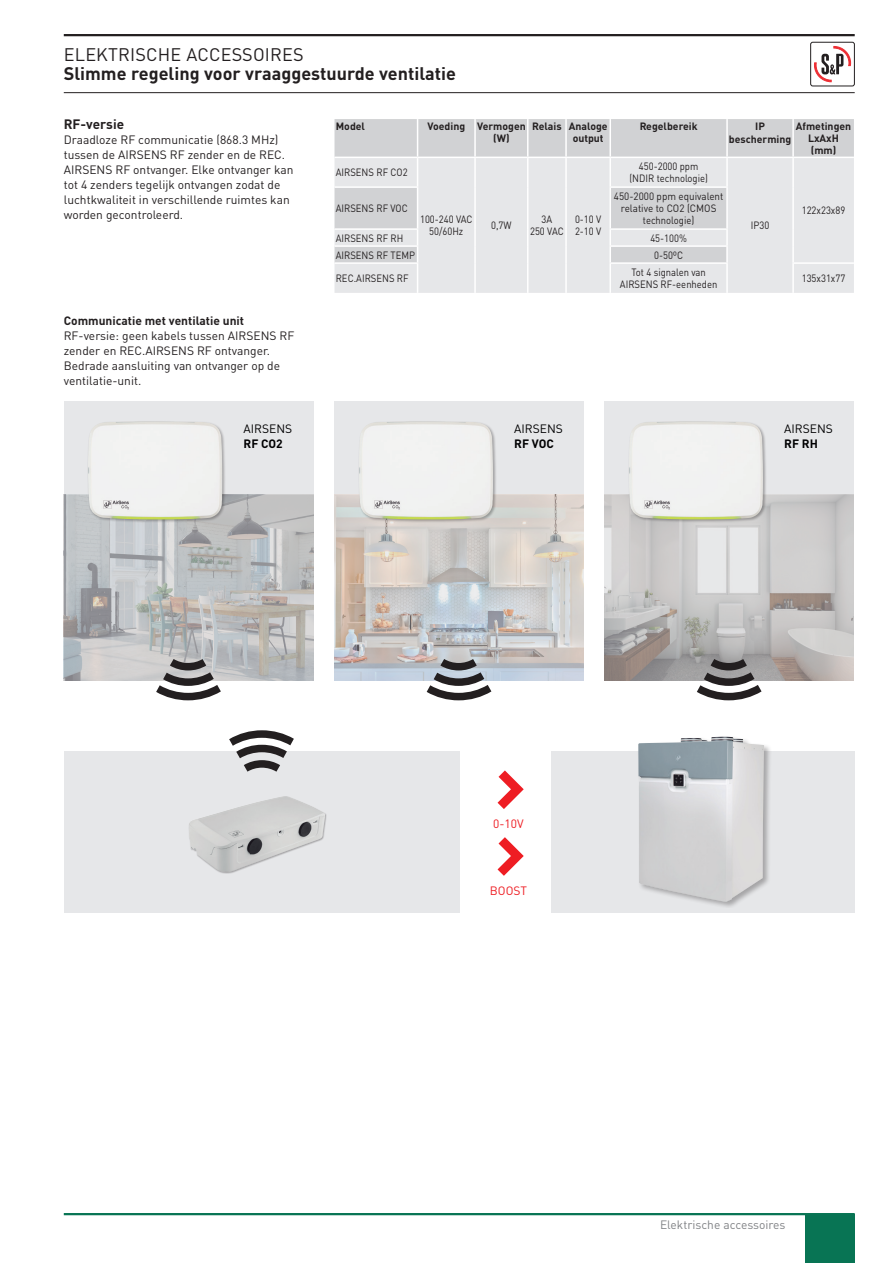
<style>
.page{position:relative;width:893px;height:1263px;background:#fff}
.page>*{position:absolute;margin:0;border:0;box-sizing:border-box;transform-origin:0 0}
.t1{font:700 18px "DIN Pro";color:#231f20}
.t2{font:18px "DIN Pro";letter-spacing:.01em;color:#231f20}
.t3{font:700 13.5px "DIN Pro";color:#231f20}
.t4{font:12px/15px "DIN Pro";color:#231f20}
.t5{font:700 12px "DIN Pro";color:#231f20}
.t6{font:12px "DIN Pro";color:#808285}
.t7{font:12px "DIN Pro";color:#000001}
.t8{font:700 12px "DIN Pro";color:#000001}
.t9{font:12px "DIN Pro";color:#ee1d23}
.t10{font:10.5px/12px "DIN Pro";color:#231f20;text-align:center;scale:.9 1}
.t11{font:700 10.5px/12px "DIN Pro";color:#231f20}
.t12{font:10.5px/12px "DIN Pro";color:#231f20;text-align:center;scale:.94 1}
</style>
<div class="page">
<hr style="left:64px;top:34px;width:791px;height:2px;background:#231f20">
<hr style="left:64px;top:92px;width:791px;height:1px;background:#231f20">
<svg style="left:814px;top:46px;width:37px;height:37px"></svg>
<div style="left:810px;top:42px;width:45px;height:44px;border:1px solid #231f20;border-radius:2px"></div>
<div style="left:805px;top:1214px;width:50px;height:49px;background:#087454"></div>
<hr style="left:64px;top:1213px;width:791px;height:2px;background:#087454">
<svg style="left:334px;top:119px;width:520px;height:174px;background:#e0e0e2"></svg>
<hr style="left:792px;top:262px;width:62px;height:2px;background:#fff">
<div style="left:64px;top:752px;width:395px;height:161px;background:#e6e7e9"></div>
<div style="left:551px;top:752px;width:304px;height:161px;background:#e6e7e9"></div>
<div style="left:637px;top:735px;width:135px;height:173px;background:#231f20;opacity:.33"></div>
<img style="left:638px;top:737px;width:126px;height:165px">
<div style="left:64px;top:401px;width:249px;height:94px;background:#e6e7e9"></div>
<img style="left:64px;top:495px;width:249px;height:185px">
<svg style="left:148px;top:652px;width:81px;height:49px"></svg>
<div style="left:87px;top:420px;width:139px;height:103px;background:#231f20;opacity:.33"></div>
<img style="left:88px;top:421px;width:134px;height:98px">
<div style="left:334px;top:401px;width:250px;height:94px;background:#e6e7e9"></div>
<img style="left:334px;top:495px;width:250px;height:185px">
<svg style="left:418px;top:652px;width:82px;height:49px"></svg>
<div style="left:358px;top:420px;width:139px;height:103px;background:#231f20;opacity:.33"></div>
<img style="left:359px;top:421px;width:134px;height:98px">
<div style="left:604px;top:401px;width:250px;height:94px;background:#e6e7e9"></div>
<img style="left:604px;top:495px;width:250px;height:185px">
<svg style="left:688px;top:652px;width:82px;height:49px"></svg>
<div style="left:628px;top:420px;width:139px;height:103px;background:#231f20;opacity:.33"></div>
<img style="left:629px;top:421px;width:134px;height:98px">
<svg style="left:497px;top:770px;width:27px;height:39px"></svg>
<div style="left:189px;top:796px;width:138px;height:78px;background:#231f20;opacity:.33"></div>
<img style="left:189px;top:796px;width:136px;height:76px">
<svg style="left:221px;top:730px;width:81px;height:42px"></svg>
<svg style="left:497px;top:837px;width:27px;height:39px"></svg>
<h1 class="t2" style="left:64px;top:42px;width:241px">ELEKTRISCHE ACCESSOIRES</h1>
<h1 class="t1" style="left:64px;top:59px;width:394px">Slimme regeling voor vraaggestuurde ventilatie</h1>
<p class="t3" style="left:64px;top:113px;width:62px">RF-versie</p>
<p class="t4" style="left:64px;top:131px;width:231px">Draadloze RF communicatie (868.3 MHz) tussen de AIRSENS RF zender en de REC.<br>AIRSENS RF ontvanger. Elke ontvanger kan tot 4 zenders tegelijk ontvangen zodat de luchtkwaliteit in verschillende ruimtes kan worden gecontroleerd.</p>
<p class="t5" style="left:64px;top:311px;width:182px">Communicatie met ventilatie unit</p>
<p class="t4" style="left:64px;top:328px;width:232px">RF-versie: geen kabels tussen AIRSENS RF zender en REC.AIRSENS RF ontvanger.<br>Bedrade aansluiting van ontvanger op de ventilatie-unit.</p>
<p class="t7" style="left:243px;top:421px;width:50px">AIRSENS</p>
<p class="t8" style="left:243px;top:433px;width:41px">RF CO2</p>
<p class="t11" style="left:336px;top:119px;width:31px">Model</p>
<p class="t11" style="left:493px;top:119px;width:34px;text-indent:-66px">Voeding Vermogen (W)</p>
<p class="t11" style="left:573px;top:119px;width:36px;text-indent:-40px">Relais Analoge output</p>
<p class="t11" style="left:640px;top:119px;width:59px">Regelbereik</p>
<p class="t11" style="left:729px;top:119px;width:64px;line-height:12.6px;text-align:center">IP bescherming</p>
<p class="t11" style="left:796px;top:119px;width:57px;text-align:center">Afmetingen<br>LxAxH (mm)</p>
<p class="t10" style="left:336px;top:166px;width:81px">AIRSENS RF CO2</p>
<p class="t10" style="left:420px;top:213px;width:60px">100-240 VAC<br>50/60Hz</p>
<p class="t10" style="left:491px;top:219px;width:24px">0,7W</p>
<p class="t10" style="left:530px;top:213px;width:39px">3A<br>250 VAC</p>
<p class="t10" style="left:575px;top:213px;width:31px;text-align:left">0-10 V<br>2-10 V</p>
<p class="t10" style="left:629px;top:160px;width:89px">450-2000 ppm (NDIR technologie)</p>
<p class="t12" style="left:614px;top:190px;width:118px">450-2000 ppm equivalent relative to CO2 (CMOS technologie)</p>
<p class="t10" style="left:336px;top:202px;width:81px">AIRSENS RF VOC</p>
<p class="t10" style="left:802px;top:204px;width:50px">122x23x89</p>
<p class="t10" style="left:751px;top:219px;width:22px">IP30</p>
<p class="t10" style="left:336px;top:231px;width:77px">AIRSENS RF RH</p>
<p class="t10" style="left:650px;top:231px;width:42px">45-100%</p>
<p class="t10" style="left:336px;top:248px;width:90px">AIRSENS RF TEMP</p>
<p class="t10" style="left:654px;top:248px;width:34px">0-50ºC</p>
<p class="t10" style="left:336px;top:272px;width:82px">REC.AIRSENS RF</p>
<p class="t10" style="left:620px;top:266px;width:110px">Tot 4 signalen van<br>AIRSENS RF-eenheden</p>
<p class="t10" style="left:802px;top:272px;width:50px">135x31x77</p>
<p class="t7" style="left:514px;top:421px;width:50px">AIRSENS</p>
<p class="t8" style="left:514px;top:433px;width:41px">RF VOC</p>
<p class="t7" style="left:784px;top:421px;width:50px">AIRSENS</p>
<p class="t8" style="left:784px;top:433px;width:35px">RF RH</p>
<p class="t9" style="left:493px;top:816px;width:32px">0-10V</p>
<p class="t9" style="left:490px;top:882px;width:39px">BOOST</p>
<p class="t6" style="left:660px;top:1216px;width:127px">Elektrische accessoires</p>
</div>
